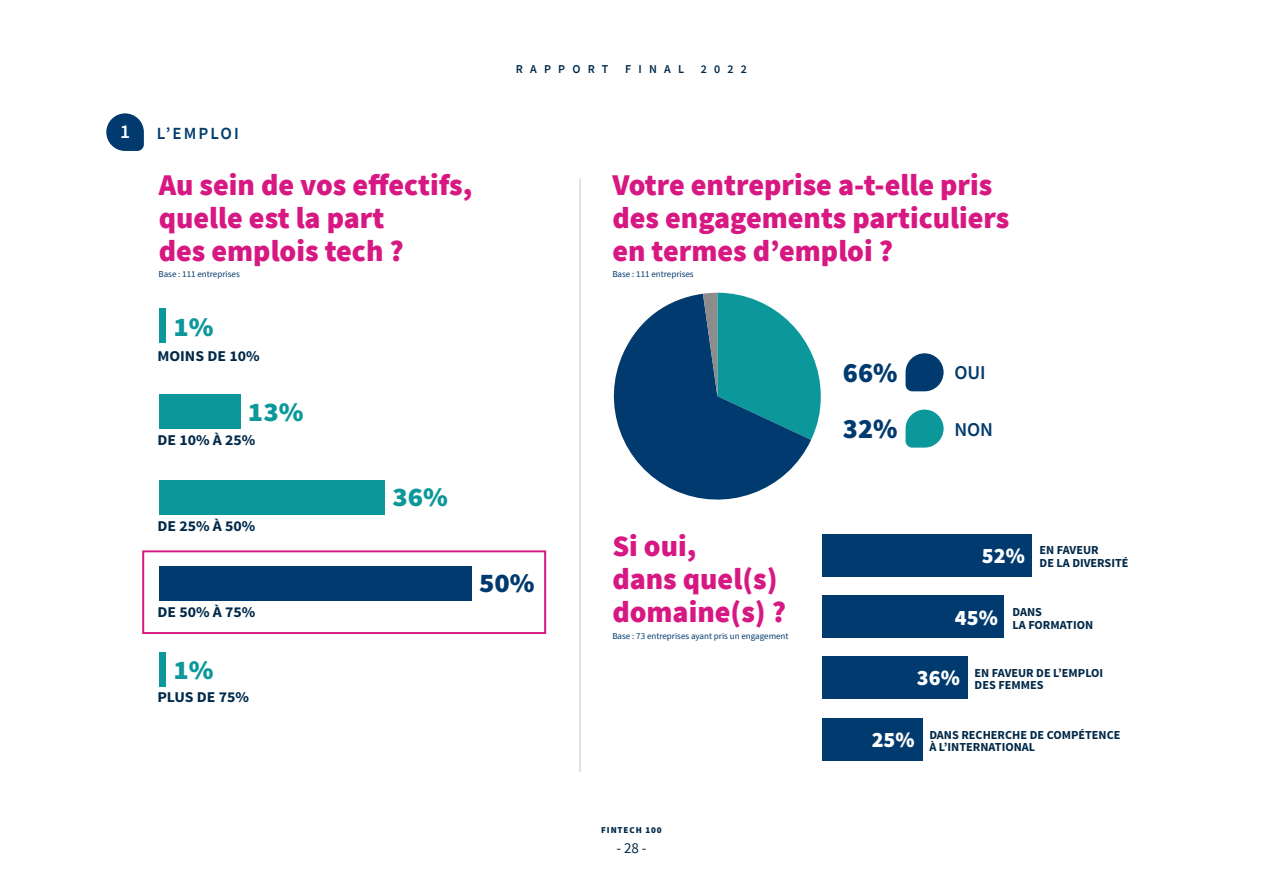
<style>
.page{position:relative;width:1263px;height:893px;background:#fff}
.page>*{position:absolute;margin:0;border:0;box-sizing:border-box;transform-origin:0 0}
.t1{font:900 30px/33px "Source Sans Pro";color:#d81882}
.t2{font:900 28.05px "Source Sans Pro";color:#003a6e}
.t3{font:900 27px "Source Sans Pro";color:#0c989a;scale:1.05 1}
.t4{font:900 27px "Source Sans Pro";color:#003a6e;scale:1.05 1}
.t5{font:600 19.65px "Source Sans Pro";color:#003a6e}
.t6{font:600 19.5px "Source Sans Pro";color:#fff}
.t7{font:600 16.95px "Source Sans Pro";letter-spacing:.12em;color:#003a6e}
.t8{font:700 15px "Source Sans Pro";color:#002949;scale:1.05 1}
.t9{font:15px "Source Sans Pro";color:#002949}
.t10{font:700 12.3px/12.3px "Source Sans Pro";color:#002949}
.t11{font:600 12px "Source Sans Pro";letter-spacing:.6em;color:#002949}
.t12{font:9px "Source Sans Pro";color:#003a6e}
.t13{font:900 9px "Source Sans Pro";letter-spacing:.1em;color:#002949}
</style>
<div class="page">
<svg style="left:106px;top:113px;width:38px;height:38px"></svg>
<svg style="left:613px;top:294px;width:198px;height:206px;fill:#003a6e"></svg>
<svg style="left:703px;top:293px;width:118px;height:147px;background:#31939e"></svg>
<svg style="left:905px;top:353px;width:38px;height:38px"></svg>
<svg style="left:905px;top:410px;width:38px;height:38px"></svg>
<div style="left:822px;top:534px;width:210px;height:43px;background:#003a6e"></div>
<div style="left:822px;top:595px;width:182px;height:43px;background:#003a6e"></div>
<div style="left:822px;top:656px;width:145px;height:43px;background:#003a6e"></div>
<div style="left:822px;top:718px;width:101px;height:43px;background:#003a6e"></div>
<div style="left:159px;top:308px;width:6px;height:35px;background:#0c989a"></div>
<div style="left:159px;top:394px;width:81px;height:35px;background:#0c989a"></div>
<div style="left:159px;top:480px;width:225px;height:35px;background:#0c989a"></div>
<div style="left:159px;top:566px;width:313px;height:35px;background:#003a6e"></div>
<div style="left:159px;top:652px;width:6px;height:35px;background:#0c989a"></div>
<div style="left:142px;top:550px;width:404px;height:84px;border:2px solid #d81882"></div>
<hr style="left:580px;top:179px;width:1px;height:593px;background:#8d8c8c">
<p class="t6" style="left:120px;top:118px;width:11px">1</p>
<p class="t7" style="left:157px;top:122px;width:83px">L’EMPLOI</p>
<p class="t11" style="left:516px;top:61px;width:94px">RAPPORT</p>
<p class="t11" style="left:625px;top:61px;width:60px">FINAL</p>
<p class="t11" style="left:701px;top:61px;width:48px">2022</p>
<p class="t1" style="left:159px;top:168px;width:315px">Au sein de vos effectifs, quelle est la part<br>des emplois tech ?</p>
<p class="t1" style="left:612px;top:168px;width:398px">Votre entreprise a-t-elle pris des engagements particuliers en termes d’emploi ?</p>
<p class="t12" style="left:158px;top:269px;width:83px">Base : 111 entreprises</p>
<p class="t12" style="left:612px;top:269px;width:83px">Base : 111 entreprises</p>
<p class="t3" style="left:173px;top:309px;width:40px">1%</p>
<p class="t8" style="left:157px;top:346px;width:99px">MOINS DE 10%</p>
<p class="t3" style="left:248px;top:394px;width:54px">13%</p>
<p class="t8" style="left:157px;top:431px;width:95px">DE 10% À 25%</p>
<p class="t8" style="left:157px;top:516px;width:95px">DE 25% À 50%</p>
<p class="t8" style="left:157px;top:602px;width:95px">DE 50% À 75%</p>
<p class="t3" style="left:174px;top:652px;width:40px">1%</p>
<p class="t8" style="left:157px;top:688px;width:89px">PLUS DE 75%</p>
<p class="t3" style="left:392px;top:480px;width:54px">36%</p>
<p class="t4" style="left:479px;top:566px;width:54px">50%</p>
<p class="t1" style="left:612px;top:529px;width:175px">Si oui,<br>dans quel(s) domaine(s) ?</p>
<p class="t12" style="left:612px;top:630px;width:178px">Base : 73 entreprises ayant pris un engagement</p>
<p class="t13" style="left:601px;top:824px;width:62px">FINTECH 100</p>
<p class="t9" style="left:616px;top:838px;width:32px">- 28 -</p>
<p class="t2" style="left:843px;top:354px;width:56px">66%</p>
<p class="t5" style="left:954px;top:360px;width:33px">OUI</p>
<p class="t2" style="left:843px;top:411px;width:56px">32%</p>
<p class="t5" style="left:954px;top:417px;width:40px">NON</p>
<p class="t10" style="left:982px;top:545px;width:148px;text-indent:58px">EN FAVEUR<br><sup>52%</sup> DE LA DIVERSITÉ</p>
<p class="t10" style="left:955px;top:607px;width:140px;text-align:center">DANS<br><sup>45%</sup> LA FORMATION</p>
<p class="t10" style="left:917px;top:667px;width:188px;text-indent:58px">EN FAVEUR DE L’EMPLOI<br><sup>36%</sup> DES FEMMES</p>
<p class="t10" style="left:872px;top:729px;width:250px;text-indent:58px">DANS RECHERCHE DE COMPÉTENCE<br><sup>25%</sup> À L’INTERNATIONAL</p>
</div>
